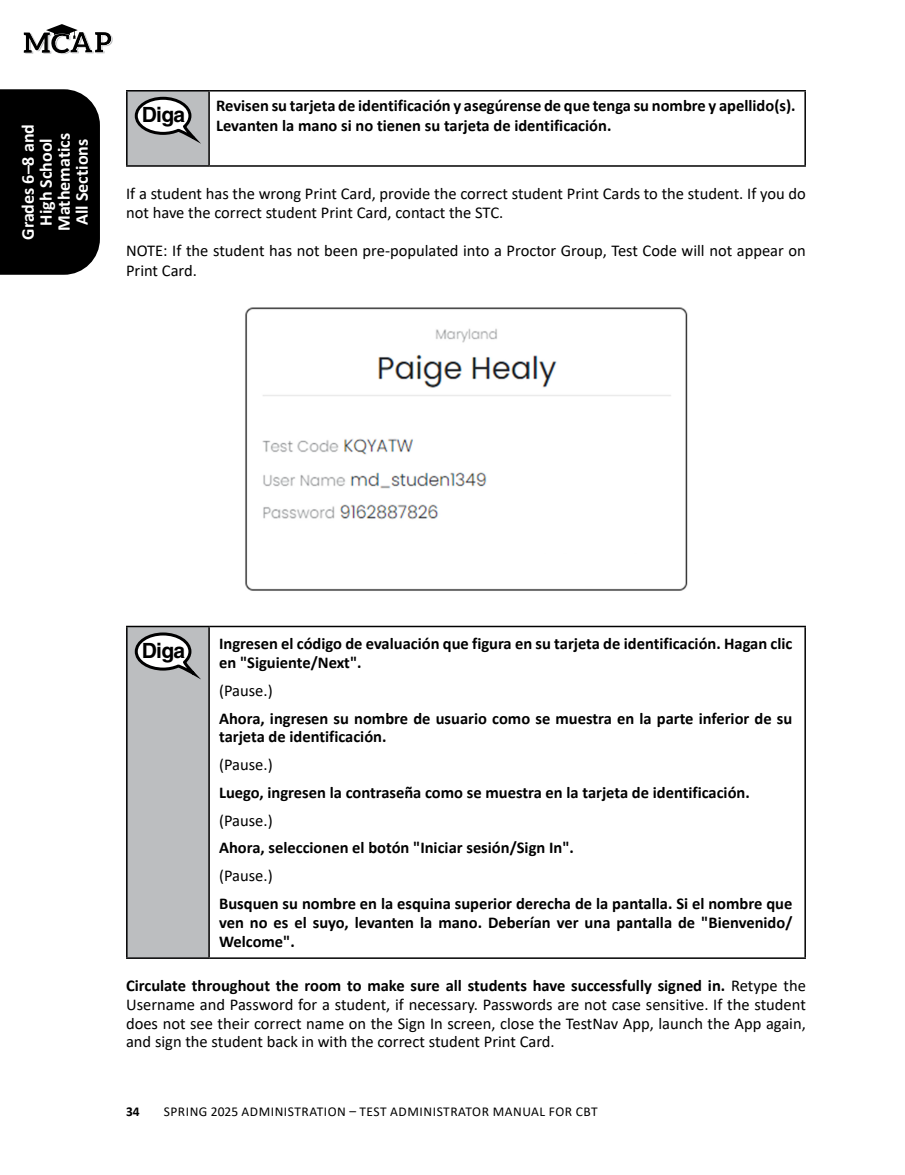
<style>
.page{position:relative;width:905px;height:1175px;background:#fff}
.page>*{position:absolute;margin:0;border:0;box-sizing:border-box;transform-origin:0 0}
.t1{font:700 21px "Helvetica LT Std";letter-spacing:-.035em;color:#000}
.t2{font:700 18px/18px "Calibri";color:#fff;text-align:center}
.t3{font:700 16.5px/18.8px "Calibri";color:#000}
.Main_Body_Text_-_After_Table{font:16.5px/18.8px "Calibri";color:#000}
.t4{font:13.5px "Calibri";letter-spacing:.04em;color:#000}
.t5{font:700 13.5px "Calibri";color:#000}
.s1{font-weight:700}
</style>
<div class="page">
<div style="left:0;top:89px;width:100px;height:186px;background:#000"></div>
<svg style="left:24px;top:24px;width:89px;height:30px"></svg>
<div style="left:127px;top:91px;width:82px;height:75px;background:#bcbec0"></div>
<hr style="left:126px;top:90px;width:83px;height:2px;background:#000">
<hr style="left:126px;top:91px;width:2px;height:74px;background:#000">
<hr style="left:209px;top:90px;width:597px;height:2px;background:#000">
<hr style="left:208px;top:91px;width:2px;height:74px;background:#000">
<hr style="left:804px;top:91px;width:2px;height:74px;background:#000">
<hr style="left:126px;top:165px;width:83px;height:2px;background:#000">
<hr style="left:209px;top:165px;width:597px;height:2px;background:#000">
<svg style="left:135px;top:97px;width:62px;height:44px"></svg>
<img style="left:245px;top:307px;width:443px;height:284px">
<div style="left:364px;top:402px;width:212px;height:29px;background:#fff"></div>
<div style="left:470px;top:553px;width:213px;height:32px;background:#fff"></div>
<div style="left:127px;top:626px;width:82px;height:332px;background:#bcbec0"></div>
<hr style="left:126px;top:625px;width:83px;height:2px;background:#000">
<hr style="left:126px;top:627px;width:2px;height:330px;background:#000">
<hr style="left:209px;top:625px;width:597px;height:2px;background:#000">
<hr style="left:208px;top:627px;width:2px;height:330px;background:#000">
<hr style="left:804px;top:627px;width:2px;height:330px;background:#000">
<hr style="left:126px;top:957px;width:83px;height:1px;background:#000">
<hr style="left:209px;top:957px;width:597px;height:1px;background:#000">
<svg style="left:135px;top:632px;width:62px;height:44px"></svg>
<p class="t2" style="left:19px;top:240px;width:117px;rotate:-90deg">Grades 6–8 and<br>High School<br>Mathematics<br>All Sections</p>
<p class="t1" style="left:142px;top:102px;width:45px">Diga</p>
<p class="t3" style="left:216px;top:96px;width:581px;line-height:19.8px">Revisen su tarjeta de identificación y asegúrense de que tenga su nombre y apellido(s).<br>Levanten la mano si no tienen su tarjeta de identificación.</p>
<p class="Main_Body_Text_-_After_Table" style="left:126px;top:184px;width:681px">If a student has the wrong Print Card, provide the correct student Print Cards to the student. If you do not have the correct student Print Card, contact the STC.</p>
<p class="Main_Body_Text_-_After_Table" style="left:126px;top:240px;width:681px;line-height:19.8px">NOTE: If the student has not been pre-populated into a Proctor Group, Test Code will not appear on<br>Print Card.</p>
<p class="t1" style="left:142px;top:638px;width:45px">Diga</p>
<p class="t3" style="left:219px;top:634px;width:575px">Ingresen el código de evaluación que figura en su tarjeta de identificación. Hagan clic en "Siguiente/Next".</p>
<p class="Main_Body_Text_-_After_Table" style="left:219px;top:680px;width:55px">(Pause.)</p>
<p class="t3" style="left:219px;top:708px;width:574px">Ahora, ingresen su nombre de usuario como se muestra en la parte inferior de su tarjeta de identificación.</p>
<p class="Main_Body_Text_-_After_Table" style="left:219px;top:755px;width:55px">(Pause.)</p>
<p class="t3" style="left:219px;top:783px;width:532px">Luego, ingresen la contraseña como se muestra en la tarjeta de identificación.</p>
<p class="Main_Body_Text_-_After_Table" style="left:219px;top:810px;width:55px">(Pause.)</p>
<p class="t3" style="left:219px;top:838px;width:356px">Ahora, seleccionen el botón "Iniciar sesión/Sign In".</p>
<p class="Main_Body_Text_-_After_Table" style="left:219px;top:866px;width:55px">(Pause.)</p>
<p class="t3" style="left:219px;top:894px;width:575px;text-align:justify">Busquen su nombre en la esquina superior derecha de la pantalla. Si el nombre que ven no es el suyo, levanten la mano. Deberían ver una pantalla de "Bienvenido/ Welcome".</p>
<p class="Main_Body_Text_-_After_Table" style="left:126px;top:975px;width:681px;text-align:justify"><span class="s1">Circulate throughout the room to make sure all students have successfully signed in.</span> Retype the Username and Password for a student, if necessary. Passwords are not case sensitive. If the student does not see their correct name on the Sign In screen, close the TestNav App, launch the App again, and sign the student back in with the correct student Print Card.</p>
<p class="t5" style="left:126px;top:1102px;width:15px">34</p>
<p class="t4" style="left:164px;top:1102px;width:435px">SPRING 2025 ADMINISTRATION – TEST ADMINISTRATOR MANUAL FOR CBT</p>
</div>
